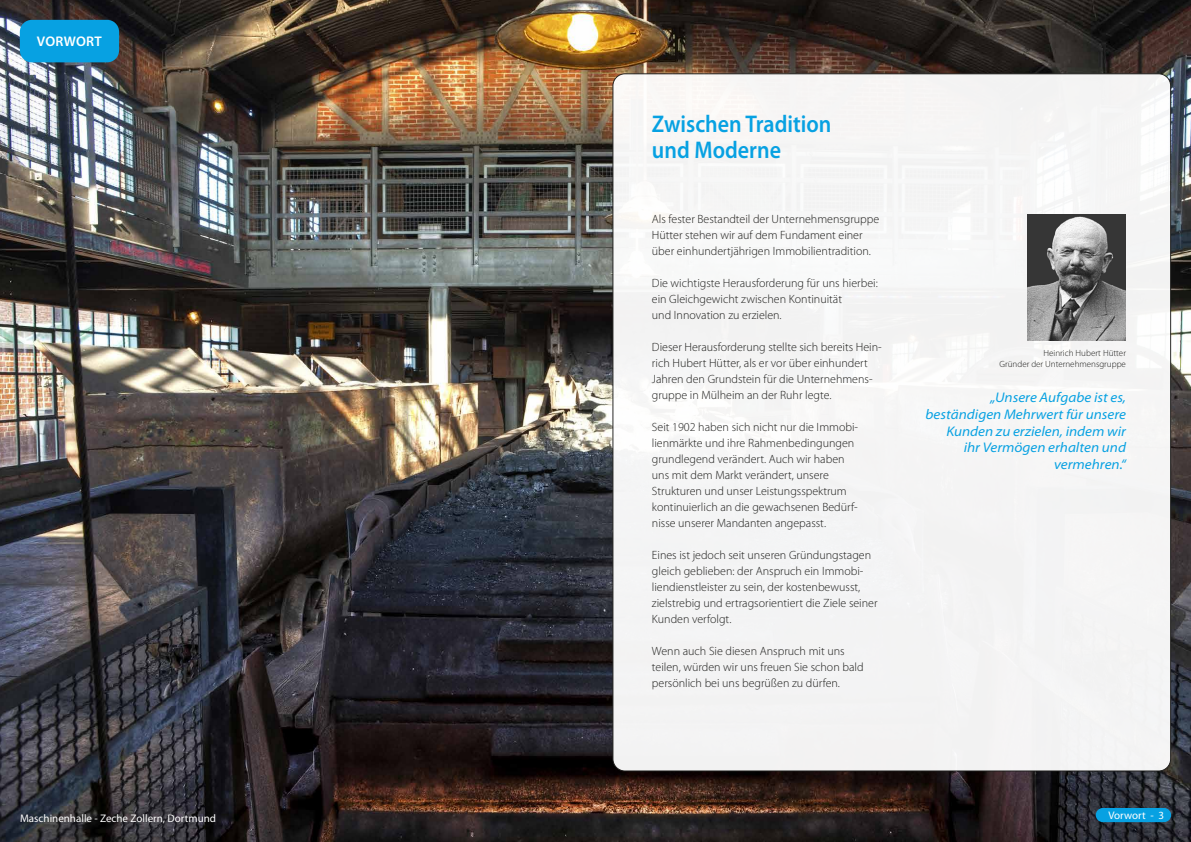
<style>
.page{position:relative;width:1191px;height:842px;background:#fff}
.page>*{position:absolute;margin:0;border:0;box-sizing:border-box;transform-origin:0 0}
.t1{font:600 24.2px/26.4px "Myriad Pro";color:#07a1e2;scale:.91 1}
.t2{font:italic semi-expanded 14px/16.8px "Myriad Pro";color:#07a1e2;text-align:right}
.t3{font:600 14px "Myriad Pro";letter-spacing:.02em;color:#fff}
.t4{font:300 12px/16px "Myriad Pro";color:#1d1d1b}
.t5{font:11px "Myriad Pro";color:#fff}
.t6{font:300 9px/10.8px "Myriad Pro";color:#1d1d1b;text-align:right}
</style>
<div class="page">
<img style="left:0;top:0;width:1191px;height:842px">
<div style="left:20px;top:20px;width:99px;height:42px;background:#07a1e2;border-radius:12px"></div>
<div style="left:613px;top:74px;width:557px;height:697px;background:#f4f4f5;border-radius:12px"></div>
<img style="left:1027px;top:214px;width:99px;height:127px">
<div style="left:1095px;top:808px;width:76px;height:14px;background:#07a1e2;border-radius:7px"></div>
<p class="t3" style="left:37px;top:34px;width:67px">VORWORT</p>
<p class="t5" style="left:20px;top:812px;width:197px">Maschinenhalle - Zeche Zollern, Dortmund</p>
<h1 class="t1" style="left:652px;top:111px;width:199px">Zwischen Tradition und Moderne</h1>
<p class="t4" style="left:652px;top:211px;width:229px">Als fester Bestandteil der Unternehmensgruppe<br>Hütter stehen wir auf dem Fundament einer über einhundertjährigen Immobilientradition.</p>
<p class="t4" style="left:652px;top:275px;width:227px">Die wichtigste Herausforderung für uns hierbei: ein Gleichgewicht zwischen Kontinuität<br>und Innovation zu erzielen.</p>
<p class="t4" style="left:652px;top:339px;width:231px">Dieser Herausforderung stellte sich bereits Hein&shy;rich Hubert Hütter, als er vor über einhundert Jahren den Grundstein für die Unternehmens&shy;gruppe in Mülheim an der Ruhr legte.</p>
<p class="t4" style="left:652px;top:419px;width:208px">Seit 1902 haben sich nicht nur die Immobi&shy;lienmärkte und ihre Rahmenbedingungen grundlegend verändert. Auch wir haben uns mit dem Markt verändert, unsere Strukturen und unser Leistungsspektrum kontinuierlich an die gewachsenen Bedürf&shy;nisse unserer Mandanten angepasst.</p>
<p class="t4" style="left:652px;top:547px;width:227px">Eines ist jedoch seit unseren Gründungstagen gleich geblieben: der Anspruch ein Immobi&shy;liendienstleister zu sein, der kostenbewusst, zielstrebig und ertragsorientiert die Ziele seiner Kunden verfolgt.</p>
<p class="t4" style="left:652px;top:643px;width:213px">Wenn auch Sie diesen Anspruch mit uns teilen, würden wir uns freuen Sie schon bald persönlich bei uns begrüßen zu dürfen.</p>
<p class="t6" style="left:999px;top:348px;width:128px">Heinrich Hubert Hütter<br>Gründer der Unternehmensgruppe</p>
<p class="t2" style="left:925px;top:389px;width:202px">„Unsere Aufgabe ist es, beständigen Mehrwert für unsere<br>Kunden zu erzielen, indem wir<br>ihr Vermögen erhalten und vermehren.“</p>
<p class="t5" style="left:1108px;top:809px;width:57px">Vorwort - 3</p>
</div>
